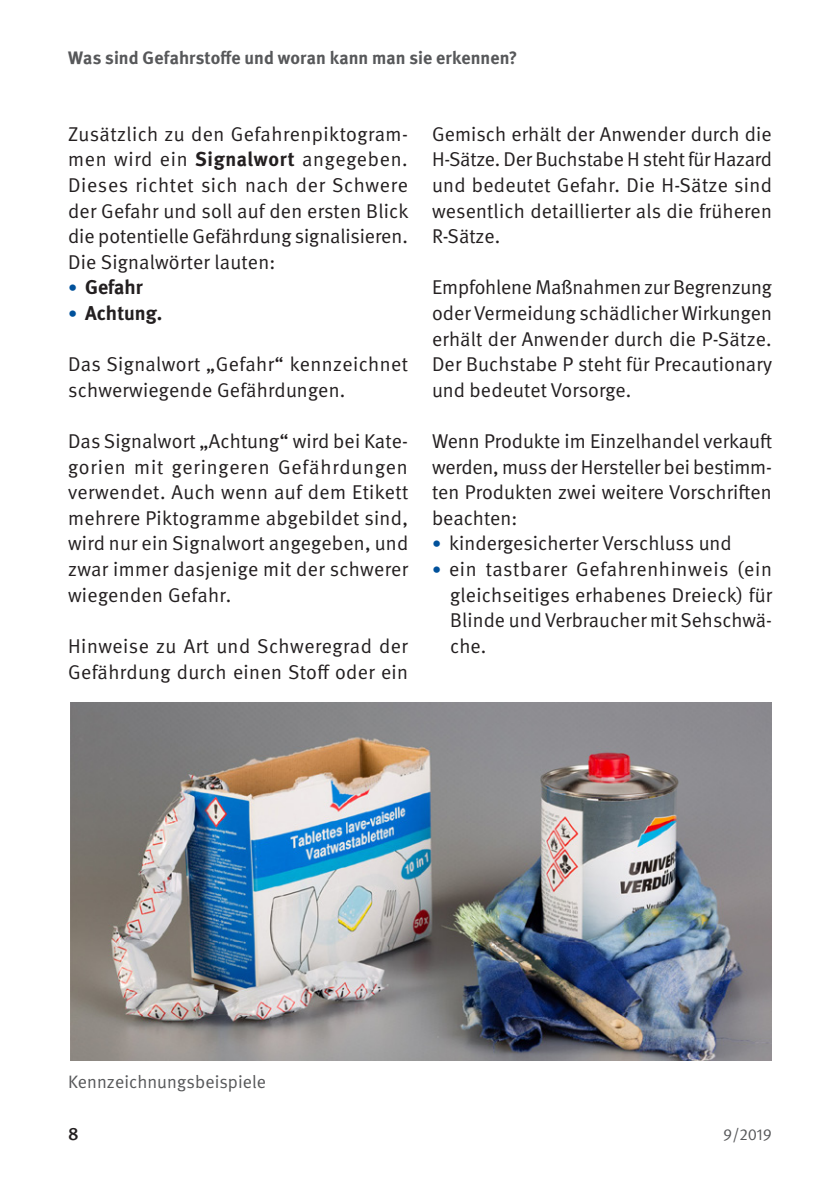
<style>
.page{position:relative;width:840px;height:1191px;background:#fff}
.page>*{position:absolute;margin:0;border:0;box-sizing:border-box;transform-origin:0 0}
.t1{font:20px/25.6px "DGUV Meta";letter-spacing:.005em;color:#231f20;text-align:justify}
.t2{font:700 20px "DGUV Meta";letter-spacing:.005em;color:#231f20}
.t3{font:700 18px "DGUV Meta";letter-spacing:.005em;color:#57585a}
.t4{font:18px "DGUV Meta";letter-spacing:.005em;color:#57585a}
.t5{font:500 18px "DGUV Meta";color:#231f20}
.t6{font:16px "DGUV Meta";color:#57585a}
.s1{font-weight:700}
.s2{font-weight:400;font-size:18px;color:#01519b}
.s3{font-size:18px;color:#01519b}
</style>
<div class="page">
<img style="left:70px;top:702px;width:701px;height:358px">
<p class="t3" style="left:68px;top:47px;width:450px">Was sind Gefahrstoffe und woran kann man sie erkennen?</p>
<p class="t1" style="left:68px;top:121px;width:342px">Zusätzlich zu den Gefahrenpiktogram&shy;men wird ein <span class="s1">Signalwort</span> angegeben.<br>Dieses richtet sich nach der Schwere der Gefahr und soll auf den ersten Blick die potentielle Gefährdung signalisieren.<br>Die Signalwörter lauten:</p>
<p class="t2" style="left:68px;top:275px;width:76px"><span class="s2">•</span> Gefahr</p>
<p class="t2" style="left:68px;top:301px;width:96px"><span class="s2">•</span> Achtung.</p>
<p class="t1" style="left:68px;top:352px;width:341px">Das Signalwort „Gefahr“ kennzeichnet schwerwiegende Gefährdungen.</p>
<p class="t1" style="left:68px;top:429px;width:341px">Das Signalwort „Achtung“ wird bei Kate&shy;gorien mit geringeren Gefährdungen verwendet. Auch wenn auf dem Etikett mehrere Piktogramme abgebildet sind, wird nur ein Signalwort angegeben, und zwar immer dasjenige mit der schwerer wiegenden Gefahr.</p>
<p class="t1" style="left:68px;top:633px;width:341px">Hinweise zu Art und Schweregrad der<br>Gefährdung durch einen Stoff oder ein</p>
<p class="t1" style="left:432px;top:121px;width:341px">Gemisch erhält der Anwender durch die H-Sätze. Der Buchstabe H steht für Hazard und bedeutet Gefahr. Die H-Sätze sind wesentlich detaillierter als die früheren R-Sätze.</p>
<p class="t1" style="left:432px;top:275px;width:341px">Empfohlene Maßnahmen zur Begrenzung oder Vermeidung schädlicher Wirkungen erhält der Anwender durch die P-Sätze.<br>Der Buchstabe P steht für Precautionary und bedeutet Vorsorge.</p>
<p class="t1" style="left:432px;top:429px;width:341px">Wenn Produkte im Einzelhandel verkauft werden, muss der Hersteller bei bestimm&shy;ten Produkten zwei weitere Vorschriften beachten:</p>
<p class="t1" style="left:432px;top:531px;width:301px"><span class="s3">•</span> kindergesicherter Verschluss und</p>
<p class="t1" style="left:450px;top:557px;width:323px;text-indent:-18px"><span class="s3">•</span> ein tastbarer Gefahrenhinweis (ein gleichseitiges erhabenes Dreieck) für Blinde und Verbraucher mit Sehschwä&shy;che.</p>
<p class="t4" style="left:68px;top:1071px;width:199px">Kennzeichnungsbeispiele</p>
<p class="t5" style="left:68px;top:1122px;width:12px">8</p>
<p class="t6" style="left:722px;top:1124px;width:50px">9/2019</p>
</div>
